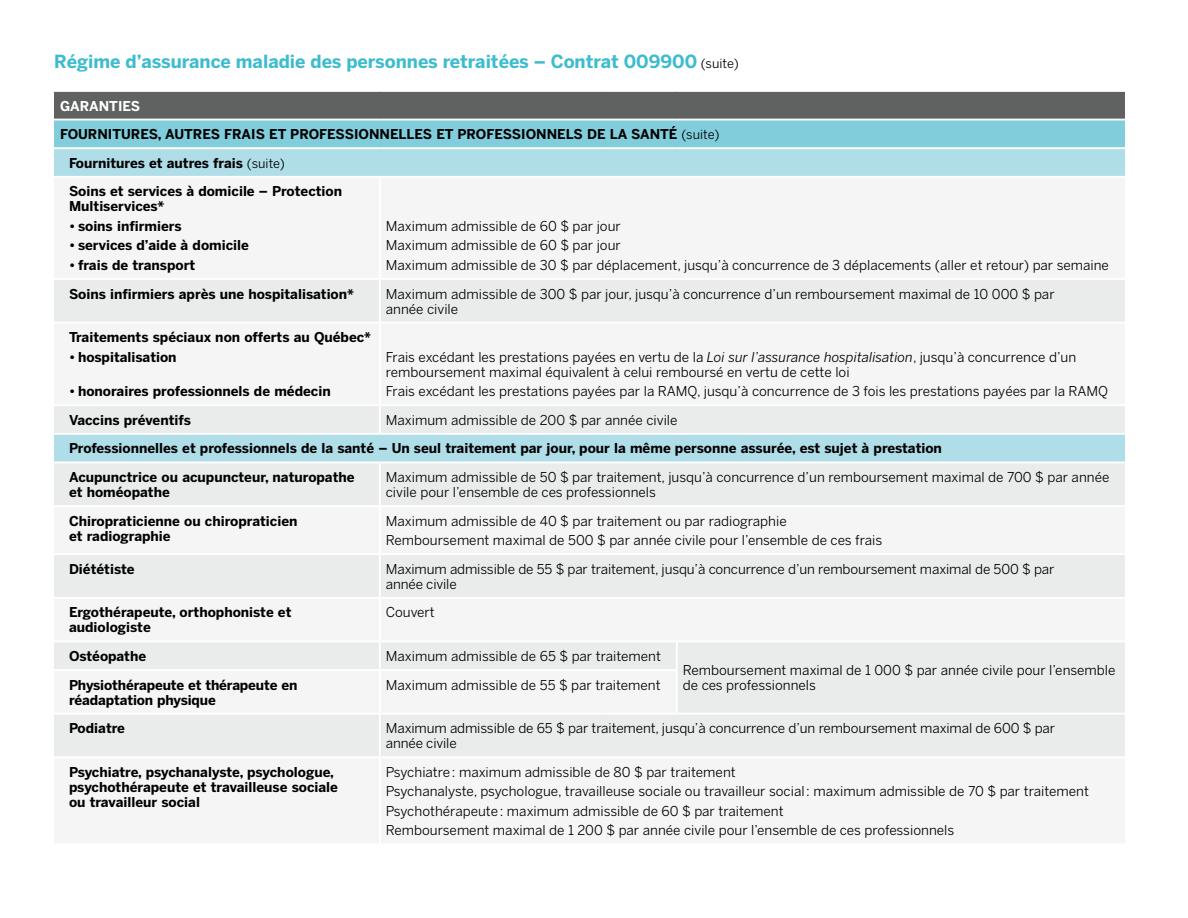
<style>
.page{position:relative;width:1188px;height:918px;background:#fff}
.page>*{position:absolute;margin:0;border:0;box-sizing:border-box;transform-origin:0 0}
.t1{font:700 18px "Benton Sans";color:#3dbccf}
.t2{font:13.5px/19.5px "Benton Sans";color:#000}
.t3{font:700 13.5px/15px "Benton Sans";color:#000}
.t4{font:700 13.5px "Benton Sans";color:#fff}
.s1{font-weight:400;font-size:12.75px;color:#000}
.s2{font-weight:400;font-size:12.75px}
.s3{font-style:italic}
</style>
<div class="page">
<div style="left:54px;top:91px;width:1071px;height:29px;background:#606161"></div>
<div style="left:54px;top:120px;width:1071px;height:28px;background:#81cddb"></div>
<svg style="left:54px;top:149px;width:1071px;height:27px;background:#afdde8"></svg>
<svg style="left:54px;top:280px;width:1071px;height:476px;fill:#eaebeb"></svg>
<hr style="left:379px;top:280px;width:2px;height:42px;background:#fff">
<hr style="left:379px;top:323px;width:2px;height:81px;background:#fff">
<hr style="left:379px;top:406px;width:2px;height:27px;background:#fff">
<hr style="left:379px;top:463px;width:2px;height:42px;background:#fff">
<hr style="left:379px;top:507px;width:2px;height:46px;background:#fff">
<hr style="left:379px;top:555px;width:2px;height:42px;background:#fff">
<hr style="left:379px;top:599px;width:2px;height:41px;background:#fff">
<hr style="left:379px;top:642px;width:2px;height:27px;background:#fff">
<hr style="left:676px;top:642px;width:2px;height:27px;background:#fff">
<hr style="left:379px;top:671px;width:2px;height:42px;background:#fff">
<hr style="left:676px;top:671px;width:2px;height:42px;background:#fff">
<hr style="left:379px;top:715px;width:2px;height:41px;background:#fff">
<hr style="left:54px;top:90px;width:326px;height:2px;background:#fff">
<hr style="left:380px;top:90px;width:224px;height:2px;background:#fff">
<hr style="left:604px;top:90px;width:73px;height:2px;background:#fff">
<hr style="left:677px;top:90px;width:448px;height:2px;background:#fff">
<hr style="left:54px;top:119px;width:326px;height:1px;background:#fff">
<hr style="left:380px;top:119px;width:224px;height:1px;background:#fff">
<hr style="left:604px;top:119px;width:73px;height:1px;background:#fff">
<hr style="left:677px;top:119px;width:448px;height:1px;background:#fff">
<hr style="left:54px;top:147px;width:326px;height:2px;background:#fff">
<hr style="left:380px;top:147px;width:224px;height:2px;background:#fff">
<hr style="left:604px;top:147px;width:73px;height:2px;background:#fff">
<hr style="left:677px;top:147px;width:448px;height:2px;background:#fff">
<hr style="left:54px;top:322px;width:326px;height:1px;background:#fff">
<hr style="left:380px;top:322px;width:224px;height:1px;background:#fff">
<hr style="left:604px;top:322px;width:73px;height:1px;background:#fff">
<hr style="left:677px;top:322px;width:448px;height:1px;background:#fff">
<hr style="left:54px;top:404px;width:326px;height:2px;background:#fff">
<hr style="left:380px;top:404px;width:224px;height:2px;background:#fff">
<hr style="left:604px;top:404px;width:73px;height:2px;background:#fff">
<hr style="left:677px;top:404px;width:448px;height:2px;background:#fff">
<hr style="left:54px;top:433px;width:326px;height:2px;background:#fff">
<hr style="left:380px;top:433px;width:224px;height:2px;background:#fff">
<hr style="left:604px;top:433px;width:73px;height:2px;background:#fff">
<hr style="left:677px;top:433px;width:448px;height:2px;background:#fff">
<hr style="left:54px;top:461px;width:326px;height:2px;background:#fff">
<hr style="left:380px;top:461px;width:224px;height:2px;background:#fff">
<hr style="left:604px;top:461px;width:73px;height:2px;background:#fff">
<hr style="left:677px;top:461px;width:448px;height:2px;background:#fff">
<hr style="left:54px;top:505px;width:326px;height:2px;background:#fff">
<hr style="left:380px;top:505px;width:224px;height:2px;background:#fff">
<hr style="left:604px;top:505px;width:73px;height:2px;background:#fff">
<hr style="left:677px;top:505px;width:448px;height:2px;background:#fff">
<hr style="left:54px;top:553px;width:326px;height:2px;background:#fff">
<hr style="left:380px;top:553px;width:224px;height:2px;background:#fff">
<hr style="left:604px;top:553px;width:73px;height:2px;background:#fff">
<hr style="left:677px;top:553px;width:448px;height:2px;background:#fff">
<hr style="left:54px;top:597px;width:326px;height:2px;background:#fff">
<hr style="left:380px;top:597px;width:224px;height:2px;background:#fff">
<hr style="left:604px;top:597px;width:73px;height:2px;background:#fff">
<hr style="left:677px;top:597px;width:448px;height:2px;background:#fff">
<hr style="left:54px;top:640px;width:326px;height:2px;background:#fff">
<hr style="left:380px;top:640px;width:224px;height:2px;background:#fff">
<hr style="left:604px;top:640px;width:73px;height:2px;background:#fff">
<hr style="left:677px;top:640px;width:448px;height:2px;background:#fff">
<hr style="left:54px;top:669px;width:326px;height:2px;background:#fff">
<hr style="left:380px;top:669px;width:224px;height:2px;background:#fff">
<hr style="left:604px;top:669px;width:74px;height:2px;background:#fff">
<hr style="left:54px;top:713px;width:326px;height:2px;background:#fff">
<hr style="left:380px;top:713px;width:224px;height:2px;background:#fff">
<hr style="left:604px;top:713px;width:73px;height:2px;background:#fff">
<hr style="left:677px;top:713px;width:448px;height:2px;background:#fff">
<h1 class="t1" style="left:54px;top:51px;width:686px">Régime d’assurance maladie des personnes retraitées – Contrat 009900 <span class="s1">(suite)</span></h1>
<p class="t4" style="left:60px;top:98px;width:82px">GARANTIES</p>
<p class="t3" style="left:60px;top:127px;width:661px">FOURNITURES, AUTRES FRAIS ET PROFESSIONNELLES ET PROFESSIONNELS DE LA SANTÉ <span class="s2">(suite)</span></p>
<p class="t3" style="left:69px;top:155px;width:218px">Fournitures et autres frais <span class="s2">(suite)</span></p>
<p class="t3" style="left:69px;top:184px;width:275px">Soins et services à domicile – Protection</p>
<p class="t3" style="left:69px;top:199px;width:97px">Multiservices*</p>
<p class="t3" style="left:69px;top:218px;width:114px">• soins infirmiers</p>
<p class="t3" style="left:69px;top:238px;width:182px">• services d’aide à domicile</p>
<p class="t3" style="left:69px;top:257px;width:128px">• frais de transport</p>
<p class="t2" style="left:386px;top:216px;width:725px">Maximum admissible de 60 $ par jour<br>Maximum admissible de 60 $ par jour<br>Maximum admissible de 30 $ par déplacement, jusqu’à concurrence de 3 déplacements (aller et retour) par semaine</p>
<p class="t3" style="left:69px;top:286px;width:287px">Soins infirmiers après une hospitalisation*</p>
<p class="t2" style="left:386px;top:286px;width:670px;line-height:15px">Maximum admissible de 300 $ par jour, jusqu’à concurrence d’un remboursement maximal de 10 000 $ par année civile</p>
<p class="t3" style="left:69px;top:330px;width:304px">Traitements spéciaux non offerts au Québec*</p>
<p class="t3" style="left:69px;top:349px;width:109px">• hospitalisation</p>
<p class="t3" style="left:69px;top:384px;width:263px">• honoraires professionnels de médecin</p>
<p class="t2" style="left:386px;top:349px;width:692px;line-height:15px">Frais excédant les prestations payées en vertu de la <span class="s3">Loi sur l’assurance hospitalisation</span>, jusqu’à concurrence d’un remboursement maximal équivalent à celui remboursé en vertu de cette loi</p>
<p class="t2" style="left:386px;top:381px;width:724px">Frais excédant les prestations payées par la RAMQ, jusqu’à concurrence de 3 fois les prestations payées par la RAMQ</p>
<p class="t3" style="left:69px;top:412px;width:124px">Vaccins préventifs</p>
<p class="t2" style="left:386px;top:410px;width:293px">Maximum admissible de 200 $ par année civile</p>
<p class="t3" style="left:69px;top:434px;width:874px;line-height:28.7px">Professionnelles et professionnels de la santé – Un seul traitement par jour, pour la même personne assurée, est sujet à prestation<br>Acupunctrice ou acupuncteur, naturopathe</p>
<p class="t3" style="left:69px;top:484px;width:102px">et homéopathe</p>
<p class="t2" style="left:386px;top:469px;width:725px;line-height:15px">Maximum admissible de 50 $ par traitement, jusqu’à concurrence d’un remboursement maximal de 700 $ par année civile pour l’ensemble de ces professionnels</p>
<p class="t3" style="left:69px;top:513px;width:230px">Chiropraticienne ou chiropraticien et radiographie</p>
<p class="t2" style="left:386px;top:511px;width:498px">Maximum admissible de 40 $ par traitement ou par radiographie<br>Remboursement maximal de 500 $ par année civile pour l’ensemble de ces frais</p>
<p class="t3" style="left:69px;top:561px;width:67px">Diététiste</p>
<p class="t2" style="left:386px;top:561px;width:670px;line-height:15px">Maximum admissible de 55 $ par traitement, jusqu’à concurrence d’un remboursement maximal de 500 $ par année civile</p>
<p class="t3" style="left:69px;top:605px;width:224px">Ergothérapeute, orthophoniste et audiologiste</p>
<p class="t2" style="left:386px;top:603px;width:51px">Couvert</p>
<p class="t3" style="left:69px;top:648px;width:79px">Ostéopathe</p>
<p class="t2" style="left:386px;top:646px;width:277px">Maximum admissible de 65 $ par traitement</p>
<p class="t2" style="left:683px;top:660px;width:434px">Remboursement maximal de 1 000 $ par année civile pour l’ensemble</p>
<p class="t3" style="left:69px;top:677px;width:230px">Physiothérapeute et thérapeute en</p>
<p class="t2" style="left:683px;top:675px;width:135px">de ces professionnels</p>
<p class="t3" style="left:69px;top:692px;width:148px">réadaptation physique</p>
<p class="t2" style="left:386px;top:675px;width:276px">Maximum admissible de 55 $ par traitement</p>
<p class="t3" style="left:69px;top:721px;width:57px">Podiatre</p>
<p class="t2" style="left:386px;top:721px;width:671px;line-height:15px">Maximum admissible de 65 $ par traitement, jusqu’à concurrence d’un remboursement maximal de 600 $ par année civile</p>
<p class="t3" style="left:69px;top:764px;width:271px">Psychiatre, psychanalyste, psychologue, psychothérapeute et travailleuse sociale ou travailleur social</p>
<p class="t2" style="left:386px;top:762px;width:705px">Psychiatre: maximum admissible de 80 $ par traitement<br>Psychanalyste, psychologue, travailleuse sociale ou travailleur social: maximum admissible de 70 $ par traitement Psychothérapeute: maximum admissible de 60 $ par traitement<br>Remboursement maximal de 1 200 $ par année civile pour l’ensemble de ces professionnels</p>
</div>
